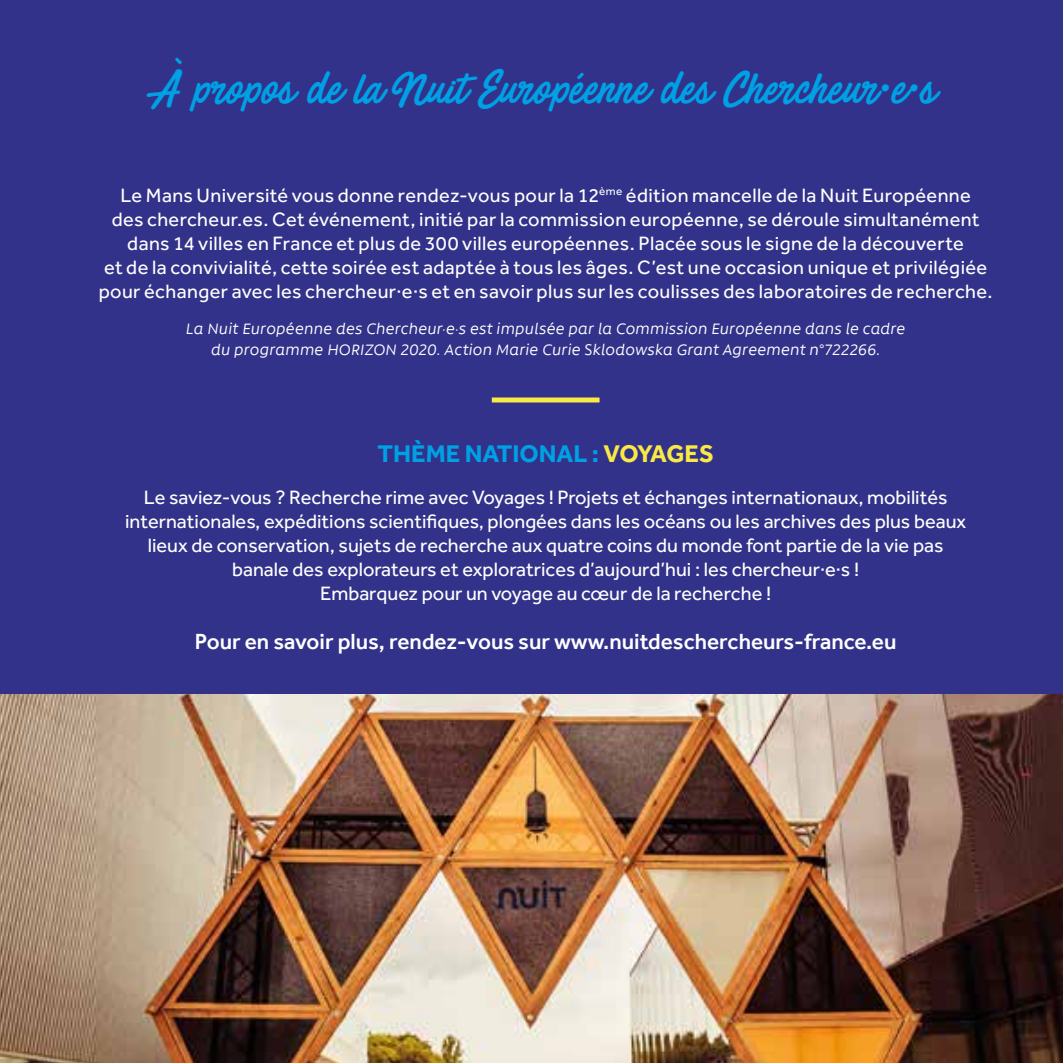
<style>
.page{position:relative;width:1063px;height:1063px;background:#32328a}
.page>*{position:absolute;margin:0;border:0;box-sizing:border-box;transform-origin:0 0}
.t1{font:42.5px "Painted Paradise";color:#00a0e4}
.t2{font:700 25px "Effra";color:#00a0e4}
.t3{font:500 22.5px "Effra";color:#fff}
.t4{font:20px/24px "Effra";letter-spacing:.005em;color:#fff;text-align:center}
.t5{font:italic 17.5px/21px "Rawson";letter-spacing:.015em;color:#fff;text-align:center}
.s1{color:#fae944}
</style>
<div class="page">
<div style="left:492px;top:397px;width:108px;height:5px;background:#fae944"></div>
<img style="left:0;top:694px;width:1063px;height:369px">
<h1 class="t1" style="left:155px;top:55px;width:783px">À propos de la Nuit Européenne des Chercheur·e·s</h1>
<p class="t4" style="left:99px;top:183px;width:895px">Le Mans Université vous donne rendez-vous pour la 12<sup>ème</sup> édition mancelle de la Nuit Européenne<br>des chercheur.es. Cet événement, initié par la commission européenne, se déroule simultanément dans 14 villes en France et plus de 300 villes européennes. Placée sous le signe de la découverte<br>et de la convivialité, cette soirée est adaptée à tous les âges. C’est une occasion unique et privilégiée pour échanger avec les chercheur·e·s et en savoir plus sur les coulisses des laboratoires de recherche.</p>
<p class="t5" style="left:186px;top:318px;width:721px">La Nuit Européenne des Chercheur·e·s est impulsée par la Commission Européenne dans le cadre du programme HORIZON 2020. Action Marie Curie Sklodowska Grant Agreement n°722266.</p>
<p class="t2" style="left:378px;top:438px;width:338px">THÈME NATIONAL : <span class="s1">VOYAGES</span></p>
<p class="t4" style="left:125px;top:486px;width:843px">Le saviez-vous ? Recherche rime avec Voyages ! Projets et échanges internationaux, mobilités internationales, expéditions scientifiques, plongées dans les océans ou les archives des plus beaux lieux de conservation, sujets de recherche aux quatre coins du monde font partie de la vie pas banale des explorateurs et exploratrices d’aujourd’hui : les chercheur·e·s !<br>Embarquez pour un voyage au cœur de la recherche !</p>
<p class="t3" style="left:195px;top:628px;width:703px">Pour en savoir plus, rendez-vous sur www.nuitdeschercheurs-france.eu</p>
</div>
